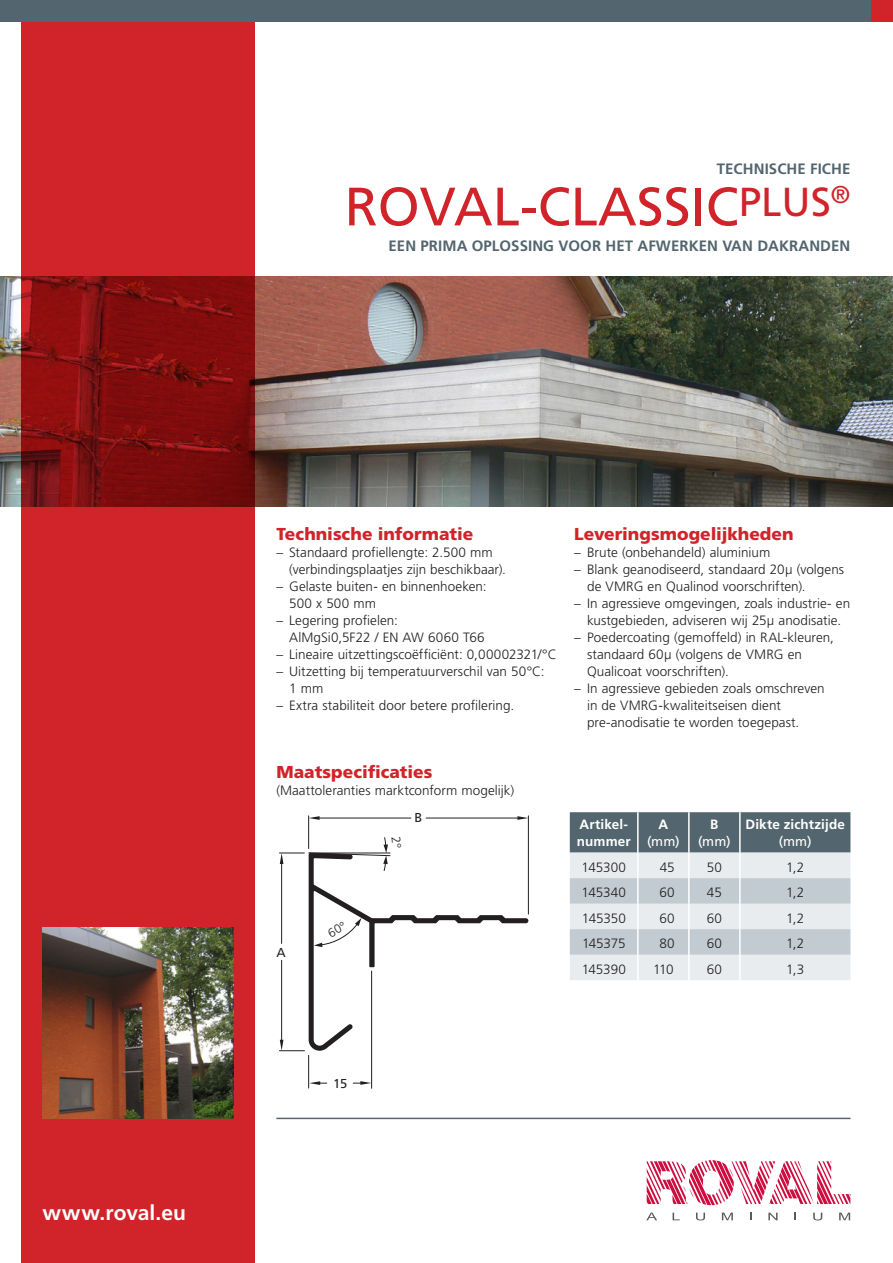
<style>
.page{position:relative;width:893px;height:1263px;background:#fff}
.page>*{position:absolute;margin:0;border:0;box-sizing:border-box;transform-origin:0 0}
.t1{font:54px "Frutiger LT Pro";color:#d1232a}
.t2{font:700 21px "Frutiger LT Pro";letter-spacing:.005em;color:#fff}
.t3{font:900 17.25px "Frutiger LT Pro";color:#d1232a}
.t4{font:700 15px "Frutiger LT Pro";letter-spacing:.005em;color:#53656e}
.t5{font:300 13.5px/17px "Frutiger LT Pro";letter-spacing:.005em;color:#231f20}
.t6{font:700 13.5px/17px "Frutiger LT Pro";letter-spacing:.01em;color:#fff}
.t7{font:13.5px "Frutiger LT Pro";color:#fff}
.t8{font:12.9px "Frutiger LT Pro";color:#231f20}
</style>
<div class="page">
<hr style="left:528px;top:816px;width:1px;height:98px;background:#231f20">
<hr style="left:371px;top:971px;width:1px;height:117px;background:#231f20">
<hr style="left:308px;top:816px;width:1px;height:32px;background:#231f20">
<hr style="left:308px;top:1055px;width:1px;height:33px;background:#231f20">
<hr style="left:426px;top:818px;width:91px;height:1px;background:#231f20">
<hr style="left:320px;top:818px;width:91px;height:1px;background:#231f20">
<svg style="left:517px;top:816px;width:11px;height:4px"></svg>
<svg style="left:353px;top:1081px;width:18px;height:4px"></svg>
<svg style="left:309px;top:1081px;width:18px;height:4px"></svg>
<svg style="left:309px;top:816px;width:11px;height:4px"></svg>
<img style="left:0;top:276px;width:893px;height:230px">
<svg style="left:21px;top:21px;width:234px;height:1242px;background:#bf1e24"></svg>
<hr style="left:276px;top:1118px;width:574px;height:1px;background:#53656e">
<div style="left:0;top:0;width:872px;height:21px;background:#53656e"></div>
<div style="left:872px;top:0;width:21px;height:21px;background:#d1232a"></div>
<svg style="left:647px;top:1160px;width:203px;height:45px"></svg>
<svg style="left:646px;top:1212px;width:11px;height:8px"></svg>
<svg style="left:673px;top:1212px;width:7px;height:8px"></svg>
<svg style="left:696px;top:1212px;width:9px;height:8px"></svg>
<svg style="left:722px;top:1212px;width:11px;height:8px"></svg>
<svg style="left:768px;top:1212px;width:9px;height:8px"></svg>
<svg style="left:813px;top:1212px;width:9px;height:8px"></svg>
<svg style="left:839px;top:1212px;width:11px;height:8px"></svg>
<img style="left:43px;top:927px;width:191px;height:191px">
<svg style="left:570px;top:812px;width:280px;height:168px;background:#b9c1c7"></svg>
<hr style="left:637px;top:812px;width:2px;height:41px;background:#fff">
<hr style="left:688px;top:812px;width:2px;height:41px;background:#fff">
<hr style="left:637px;top:853px;width:2px;height:25px;background:#fff">
<hr style="left:688px;top:853px;width:2px;height:25px;background:#fff">
<hr style="left:637px;top:878px;width:2px;height:26px;background:#fff">
<hr style="left:688px;top:878px;width:2px;height:26px;background:#fff">
<hr style="left:637px;top:904px;width:2px;height:25px;background:#fff">
<hr style="left:688px;top:904px;width:2px;height:25px;background:#fff">
<hr style="left:637px;top:929px;width:2px;height:26px;background:#fff">
<hr style="left:688px;top:929px;width:2px;height:26px;background:#fff">
<hr style="left:637px;top:955px;width:2px;height:25px;background:#fff">
<hr style="left:688px;top:955px;width:2px;height:25px;background:#fff">
<hr style="left:739px;top:812px;width:2px;height:41px;background:#fff">
<hr style="left:739px;top:853px;width:2px;height:25px;background:#fff">
<hr style="left:739px;top:878px;width:2px;height:26px;background:#fff">
<hr style="left:739px;top:904px;width:2px;height:25px;background:#fff">
<hr style="left:739px;top:929px;width:2px;height:26px;background:#fff">
<hr style="left:739px;top:955px;width:2px;height:25px;background:#fff">
<svg style="left:279px;top:836px;width:249px;height:215px"></svg>
<p class="t4" style="left:717px;top:160px;width:135px">TECHNISCHE FICHE</p>
<h1 class="t1" style="left:345px;top:175px;width:507px">ROVAL-CLASSIC<sup>PLUS</sup><sup>®</sup></h1>
<p class="t4" style="left:389px;top:237px;width:463px">EEN PRIMA OPLOSSING VOOR HET AFWERKEN VAN DAKRANDEN</p>
<h2 class="t2" style="left:43px;top:1201px;width:145px">www.roval.eu</h2>
<p class="t3" style="left:276px;top:524px;width:198px">Technische informatie</p>
<p class="t5" style="left:289px;top:544px;width:218px;text-indent:-13px">– Standaard profiellengte: 2.500 mm (verbindingsplaatjes zijn beschikbaar).</p>
<p class="t5" style="left:289px;top:578px;width:199px;text-indent:-13px">– Gelaste buiten- en binnenhoeken:<br>500 x 500 mm</p>
<p class="t5" style="left:289px;top:612px;width:197px;text-indent:-13px">– Legering profielen:<br>AlMgSi0,5F22 / EN AW 6060 T66</p>
<p class="t5" style="left:276px;top:646px;width:282px">– Lineaire uitzettingscoëfficiënt: 0,00002321/°C</p>
<p class="t5" style="left:289px;top:663px;width:257px;text-indent:-13px">– Uitzetting bij temperatuurverschil van 50°C:<br>1 mm</p>
<p class="t5" style="left:276px;top:697px;width:239px">– Extra stabiliteit door betere profilering.</p>
<p class="t3" style="left:276px;top:762px;width:158px">Maatspecificaties</p>
<p class="t5" style="left:276px;top:782px;width:239px">(Maattoleranties marktconform mogelijk)</p>
<p class="t8" style="left:277px;top:945px;width:11px">A</p>
<p class="t8" style="left:415px;top:810px;width:9px">B</p>
<p class="t3" style="left:574px;top:524px;width:221px">Leveringsmogelijkheden</p>
<p class="t5" style="left:574px;top:544px;width:197px">– Brute (onbehandeld) aluminium</p>
<p class="t5" style="left:587px;top:561px;width:259px;text-indent:-13px">– Blank geanodiseerd, standaard 20µ (volgens de VMRG en Qualinod voorschriften).</p>
<p class="t5" style="left:574px;top:595px;width:277px;text-align:center">– In agressieve omgevingen, zoals industrie- en kustgebieden, adviseren wij 25µ anodisatie.</p>
<p class="t5" style="left:587px;top:629px;width:248px;text-indent:-13px">– Poedercoating (gemoffeld) in RAL-kleuren, standaard 60µ (volgens de VMRG en<br>Qualicoat voorschriften).</p>
<p class="t5" style="left:587px;top:680px;width:239px;text-indent:-13px">– In agressieve gebieden zoals omschreven in de VMRG-kwaliteitseisen dient pre-anodisatie te worden toegepast.</p>
<p class="t6" style="left:577px;top:816px;width:55px">Artikel&shy;nummer</p>
<p class="t6" style="left:658px;top:816px;width:11px">A</p>
<p class="t7" style="left:647px;top:834px;width:34px">(mm)</p>
<p class="t6" style="left:710px;top:816px;width:10px">B</p>
<p class="t7" style="left:698px;top:834px;width:34px">(mm)</p>
<p class="t6" style="left:745px;top:816px;width:101px">Dikte zichtzijde</p>
<p class="t7" style="left:779px;top:834px;width:34px">(mm)</p>
<p class="t5" style="left:581px;top:859px;width:46px">145300</p>
<p class="t5" style="left:660px;top:859px;width:16px">45</p>
<p class="t5" style="left:707px;top:859px;width:17px">50</p>
<p class="t5" style="left:786px;top:859px;width:20px">1,2</p>
<p class="t5" style="left:582px;top:884px;width:46px">145340</p>
<p class="t5" style="left:659px;top:884px;width:17px">60</p>
<p class="t5" style="left:707px;top:884px;width:16px">45</p>
<p class="t5" style="left:786px;top:884px;width:20px">1,2</p>
<p class="t5" style="left:582px;top:910px;width:45px">145350</p>
<p class="t5" style="left:659px;top:910px;width:17px">60</p>
<p class="t5" style="left:707px;top:910px;width:17px">60</p>
<p class="t5" style="left:786px;top:910px;width:20px">1,2</p>
<p class="t5" style="left:582px;top:935px;width:45px">145375</p>
<p class="t5" style="left:659px;top:935px;width:17px">80</p>
<p class="t5" style="left:707px;top:935px;width:17px">60</p>
<p class="t5" style="left:786px;top:935px;width:20px">1,2</p>
<p class="t5" style="left:582px;top:961px;width:46px">145390</p>
<p class="t5" style="left:653px;top:961px;width:22px">110</p>
<p class="t5" style="left:707px;top:961px;width:17px">60</p>
<p class="t5" style="left:786px;top:961px;width:20px">1,3</p>
<p class="t8" style="left:333px;top:1076px;width:16px">15</p>
</div>
